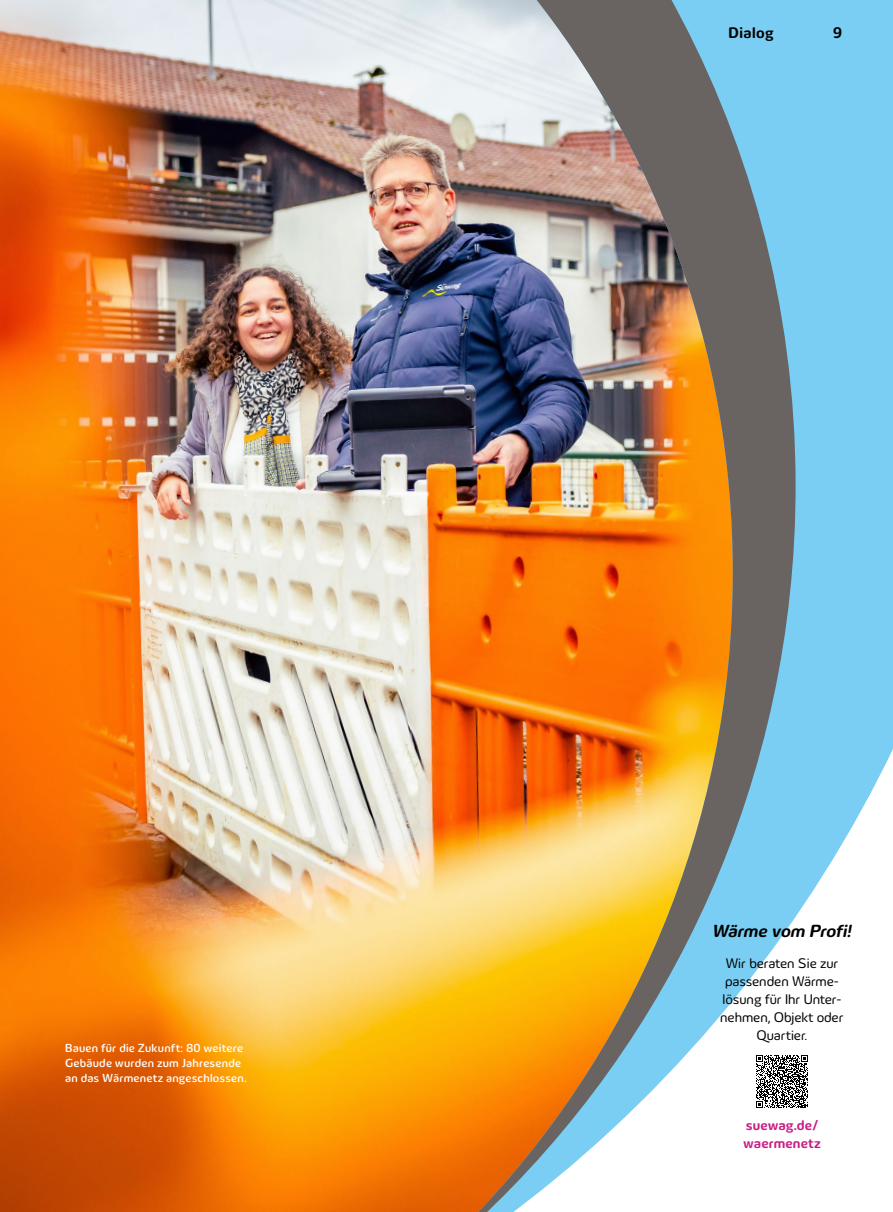
<style>
.page{position:relative;width:893px;height:1212px;background:#fff}
.page>*{position:absolute;margin:0;border:0;box-sizing:border-box;transform-origin:0 0}
.Body_9_5_12pt{font:italic 700 18px "Innogy";letter-spacing:-.015em;color:#000}
.t1{font:700 15.75px "Innogy";letter-spacing:.03em;color:#000}
.Body_9_5_12pt-2{font:14.25px/18px "Innogy";letter-spacing:-.005em;color:#000;text-align:center}
.Body_9_5_12pt-3{font:700 14.25px/18px "Innogy";letter-spacing:.01em;color:#c81d84}
.BU{font:500 12px/15px "Innogy";letter-spacing:.015em;color:#fff}
</style>
<div class="page">
<img style="left:0;top:0;width:468px;height:1212px">
<svg style="left:796px;top:0;width:97px;height:916px;background:#85d2f4"></svg>
<img style="left:468px;top:0;width:328px;height:1212px">
<div style="left:755px;top:1054px;width:54px;height:54px;background:#fff;border-radius:2px"></div>
<svg style="left:756px;top:1055px;width:52px;height:53px"></svg>
<p class="BU" style="left:65px;top:1040px;width:183px">Bauen für die Zukunft: 80 weitere<br>Gebäude wurden zum Jahresende an das Wärmenetz angeschlossen.</p>
<p class="t1" style="left:728px;top:24px;width:47px">Dialog</p>
<h2 class="t1" style="left:833px;top:24px;width:11px">9</h2>
<p class="Body_9_5_12pt" style="left:712px;top:920px;width:141px">Wärme vom Profi!</p>
<p class="Body_9_5_12pt-2" style="left:720px;top:954px;width:125px">Wir beraten Sie zur passenden Wärme&shy;lösung für Ihr Unter&shy;nehmen, Objekt oder<br>Quartier.</p>
<p class="Body_9_5_12pt-3" style="left:743px;top:1116px;width:79px">suewag.de/ waermenetz</p>
</div>
